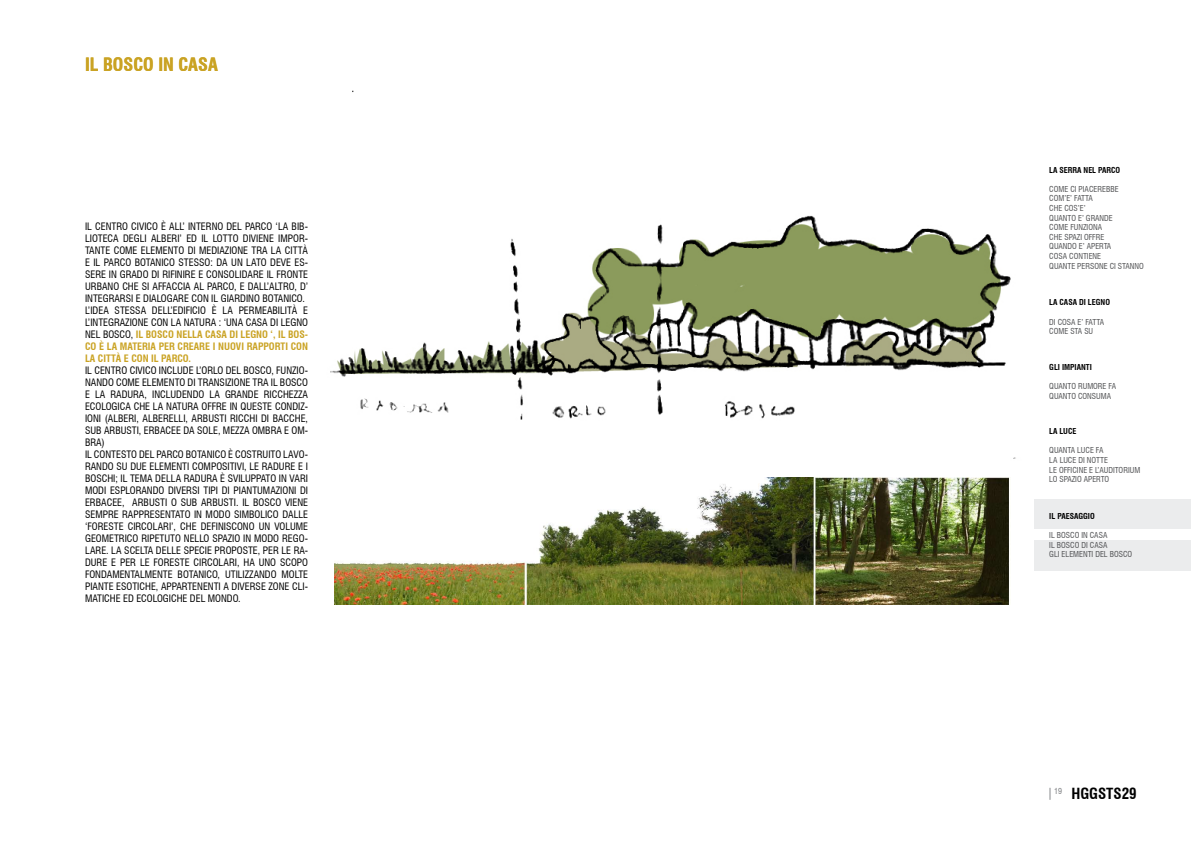
<style>
.page{position:relative;width:1191px;height:842px;background:#fff}
.page>*{position:absolute;margin:0;border:0;box-sizing:border-box;transform-origin:0 0}
.t1{font:700 condensed 18px "Swiss 721 BT";color:#caa324}
.t2{font:700 condensed 15px "Swiss 721 BT";color:#000}
.t3{font:condensed 12px "Swiss 721 BT";color:#828487}
.t4{font:condensed 10px/12px "Swiss 721 BT";color:#000}
.t5{font:condensed 8px/9.6px "Swiss 721 BT";color:#515254}
.t6{font:700 condensed 8px "Swiss 721 BT";color:#000}
.t7{font:condensed 8px "Swiss 721 BT";color:#7a7c7f}
.s1{font-weight:700;color:#caa324}
</style>
<div class="page">
<div style="left:1034px;top:499px;width:157px;height:72px;background:#ebeced"></div>
<div style="left:1033px;top:529px;width:158px;height:11px;background:#fff"></div>
<img style="left:330px;top:215px;width:686px;height:244px">
<img style="left:335px;top:477px;width:674px;height:128px">
<h1 class="t1" style="left:85px;top:54px;width:134px">IL BOSCO IN CASA</h1>
<p class="t4" style="left:85px;top:220px;width:225px">IL CENTRO CIVICO È ALL’ INTERNO DEL PARCO ‘LA BIB-LIOTECA DEGLI ALBERI’ ED IL LOTTO DIVIENE IMPOR-TANTE COME ELEMENTO DI MEDIAZIONE TRA LA CITTÀ E IL PARCO BOTANICO STESSO: DA UN LATO DEVE ES-SERE IN GRADO DI RIFINIRE E CONSOLIDARE IL FRONTE URBANO CHE SI AFFACCIA AL PARCO, E DALL’ALTRO, D’ INTEGRARSI E DIALOGARE CON IL GIARDINO BOTANICO.<br>L’IDEA STESSA DELL’EDIFICIO È LA PERMEABILITÀ E L’INTEGRAZIONE CON LA NATURA : ‘UNA CASA DI LEGNO NEL BOSCO, <span class="s1">IL BOSCO NELLA CASA DI LEGNO ‘, IL BOS-CO È LA MATERIA PER CREARE I NUOVI RAPPORTI CON LA CITTÀ E CON IL PARCO.</span></p>
<p class="t4" style="left:85px;top:364px;width:225px">IL CENTRO CIVICO INCLUDE L’ORLO DEL BOSCO, FUNZIO-NANDO COME ELEMENTO DI TRANSIZIONE TRA IL BOSCO E LA RADURA, INCLUDENDO LA GRANDE RICCHEZZA ECOLOGICA CHE LA NATURA OFFRE IN QUESTE CONDIZ-IONI (ALBERI, ALBERELLI, ARBUSTI RICCHI DI BACCHE, SUB ARBUSTI, ERBACEE DA SOLE, MEZZA OMBRA E OM-BRA)<br>IL CONTESTO DEL PARCO BOTANICO È COSTRUITO LAVO-RANDO SU DUE ELEMENTI COMPOSITIVI, LE RADURE E I BOSCHI; IL TEMA DELLA RADURA È SVILUPPATO IN VARI MODI ESPLORANDO DIVERSI TIPI DI PIANTUMAZIONI DI ERBACEE, ARBUSTI O SUB ARBUSTI. IL BOSCO VIENE SEMPRE RAPPRESENTATO IN MODO SIMBOLICO DALLE ‘FORESTE CIRCOLARI’, CHE DEFINISCONO UN VOLUME GEOMETRICO RIPETUTO NELLO SPAZIO IN MODO REGO-LARE. LA SCELTA DELLE SPECIE PROPOSTE, PER LE RA-DURE E PER LE FORESTE CIRCOLARI, HA UNO SCOPO FONDAMENTALMENTE BOTANICO, UTILIZZANDO MOLTE PIANTE ESOTICHE, APPARTENENTI A DIVERSE ZONE CLI-MATICHE ED ECOLOGICHE DEL MONDO.</p>
<p class="t6" style="left:1049px;top:165px;width:72px">LA SERRA NEL PARCO</p>
<p class="t5" style="left:1049px;top:184px;width:96px">COME CI PIACEREBBE<br>COM’E’ FATTA<br>CHE COS’E’<br>QUANTO E’ GRANDE<br>COME FUNZIONA<br>CHE SPAZI OFFRE<br>QUANDO E’ APERTA<br>COSA CONTIENE<br>QUANTE PERSONE CI STANNO</p>
<p class="t6" style="left:1049px;top:298px;width:62px">LA CASA DI LEGNO</p>
<p class="t5" style="left:1049px;top:317px;width:56px">DI COSA E’ FATTA<br>COME STA SU</p>
<p class="t6" style="left:1049px;top:362px;width:44px">GLI IMPIANTI</p>
<p class="t5" style="left:1049px;top:381px;width:68px">QUANTO RUMORE FA<br>QUANTO CONSUMA</p>
<p class="t6" style="left:1049px;top:427px;width:29px">LA LUCE</p>
<p class="t5" style="left:1049px;top:446px;width:92px">QUANTA LUCE FA<br>LA LUCE DI NOTTE<br>LE OFFICINE E L’AUDITORIUM<br>LO SPAZIO APERTO</p>
<p class="t6" style="left:1049px;top:511px;width:47px">IL PAESAGGIO</p>
<p class="t5" style="left:1049px;top:530px;width:84px">IL BOSCO IN CASA<br>IL BOSCO DI CASA<br>GLI ELEMENTI DEL BOSCO</p>
<p class="t7" style="left:1054px;top:786px;width:9px">19</p>
<p class="t3" style="left:1047px;top:785px;width:7px">|</p>
<h2 class="t2" style="left:1071px;top:784px;width:67px">HGGSTS29</h2>
</div>
